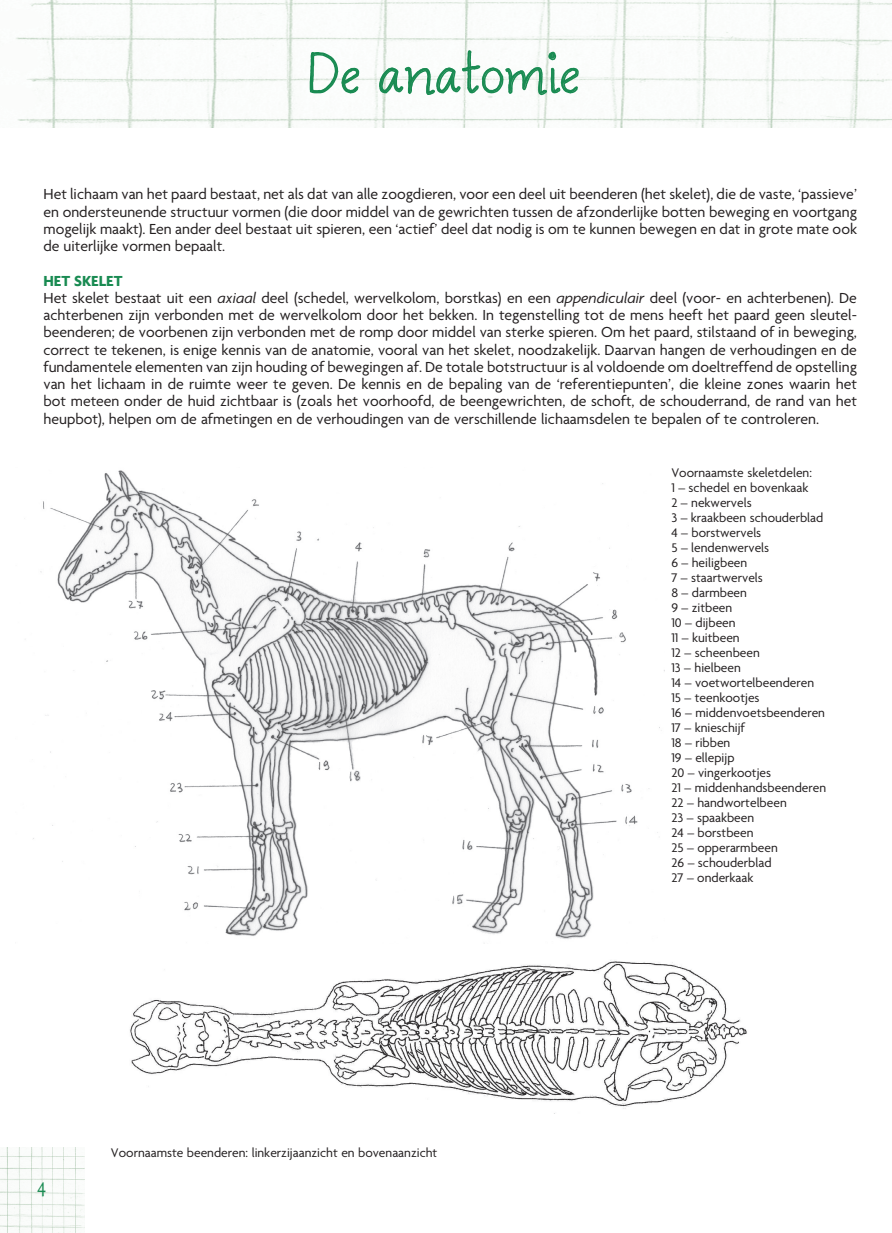
<style>
.page{position:relative;width:892px;height:1233px;background:#fff}
.page>*{position:absolute;margin:0;border:0;box-sizing:border-box;transform-origin:0 0}
.t1{font:49.5px "Ammys Handwriting";letter-spacing:-.01em;color:#198b52}
.t2{font:23.4px "Alegreya";color:#198b52;scale:.83 1}
.t3{font:15.75px/17.2px "Agenda";color:#231f20;text-align:justify}
.t4{font:13.5px/15px "Agenda";color:#231f20}
.s1{font-weight:700;color:#198b52}
.s2{font-style:italic}
</style>
<div class="page">
<img style="left:0;top:1147px;width:85px;height:86px">
<img style="left:16px;top:0;width:876px;height:127px">
<svg style="left:309px;top:51px;width:51px;height:44px"></svg>
<svg style="left:378px;top:8px;width:201px;height:88px"></svg>
<img style="left:33px;top:470px;width:627px;height:474px">
<img style="left:130px;top:960px;width:617px;height:149px">
<h1 class="t1" style="left:310px;top:40px;width:272px">De anatomie</h1>
<p class="t3" style="left:43px;top:185px;width:815px">Het lichaam van het paard bestaat, net als dat van alle zoogdieren, voor een deel uit beenderen (het skelet), die de vaste, ‘passieve’ en ondersteunende structuur vormen (die door middel van de gewrichten tussen de afzonderlijke botten beweging en voortgang mogelijk maakt). Een ander deel bestaat uit spieren, een ‘actief’ deel dat nodig is om te kunnen bewegen en dat in grote mate ook de uiterlijke vormen bepaalt.</p>
<p class="t3" style="left:43px;top:272px;width:815px;text-align:left"><span class="s1">HET SKELET<br></span>Het skelet bestaat uit een <span class="s2">axiaal</span> deel (schedel, wervelkolom, borstkas) en een <span class="s2">appendiculair</span> deel (voor- en achterbenen). De achterbenen zijn verbonden met de wervelkolom door het bekken. In tegenstelling tot de mens heeft het paard geen sleutel&shy;beenderen; de voorbenen zijn verbonden met de romp door middel van sterke spieren. Om het paard, stilstaand of in beweging, correct te tekenen, is enige kennis van de anatomie, vooral van het skelet, noodzakelijk. Daarvan hangen de verhoudingen en de fundamentele elementen van zijn houding of bewegingen af. De totale botstructuur is al voldoende om doeltreffend de opstelling van het lichaam in de ruimte weer te geven. De kennis en de bepaling van de ‘referentiepunten’, die kleine zones waarin het bot meteen onder de huid zichtbaar is (zoals het voorhoofd, de beengewrichten, de schoft, de schouderrand, de rand van het heupbot), helpen om de afmetingen en de verhoudingen van de verschillende lichaamsdelen te bepalen of te controleren.</p>
<h2 class="t2" style="left:38px;top:1172px;width:12px">4</h2>
<p class="t4" style="left:111px;top:1145px;width:328px">Voornaamste beenderen: linkerzijaanzicht en bovenaanzicht</p>
<p class="t4" style="left:671px;top:465px;width:156px">Voornaamste skeletdelen:<br>1 – schedel en bovenkaak<br>2 – nekwervels<br>3 – kraakbeen schouderblad<br>4 – borstwervels<br>5 – lendenwervels<br>6 – heiligbeen<br>7 – staartwervels<br>8 – darmbeen<br>9 – zitbeen<br>10 – dijbeen<br>11 – kuitbeen<br>12 – scheenbeen<br>13 – hielbeen<br>14 – voetwortelbeenderen<br>15 – teenkootjes<br>16 – middenvoetsbeenderen<br>17 – knieschijf<br>18 – ribben<br>19 – ellepijp<br>20 – vingerkootjes<br>21 – middenhandsbeenderen<br>22 – handwortelbeen<br>23 – spaakbeen<br>24 – borstbeen<br>25 – opperarmbeen<br>26 – schouderblad<br>27 – onderkaak</p>
</div>
